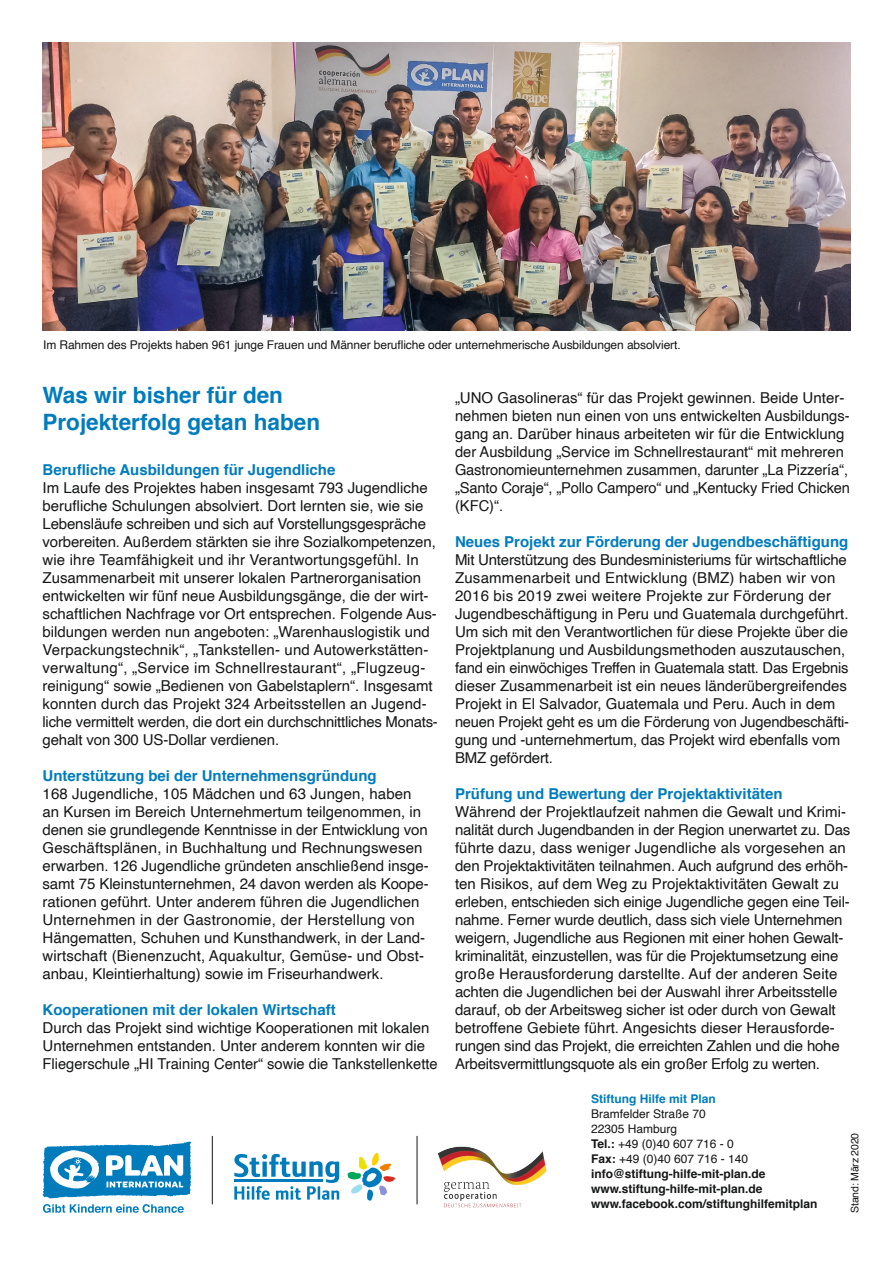
<style>
.page{position:relative;width:893px;height:1263px;background:#fff}
.page>*{position:absolute;margin:0;border:0;box-sizing:border-box;transform-origin:0 0}
.t1{font:700 22.5px/27px "Helvetica";color:#007cbd}
.t2{font:15px/18px "Helvetica";color:#151616}
.t3{font:700 15px "Helvetica";color:#007cbd}
.t4{font:700 12px/15px "Helvetica";color:#151616}
.t5{font:12px "Helvetica";letter-spacing:-.01em;color:#151616}
.t6{font:700 12px "Helvetica";color:#007cbd}
.t7{font:10.5px "Helvetica";letter-spacing:-.02em;color:#151616}
.s1{font-weight:400}
</style>
<div class="page">
<img style="left:43px;top:43px;width:807px;height:288px">
<svg style="left:42px;top:1142px;width:149px;height:56px"></svg>
<svg style="left:43px;top:1204px;width:141px;height:9px"></svg>
<svg style="left:347px;top:1153px;width:48px;height:48px"></svg>
<svg style="left:234px;top:1154px;width:105px;height:46px"></svg>
<hr style="left:212px;top:1136px;width:1px;height:68px;background:#151616">
<img style="left:438px;top:1146px;width:109px;height:62px">
<hr style="left:417px;top:1136px;width:1px;height:68px;background:#151616">
<p class="t5" style="left:43px;top:335px;width:639px">Im Rahmen des Projekts haben 961 junge Frauen und Männer berufliche oder unternehmerische Ausbildungen absolviert.</p>
<h1 class="t1" style="left:43px;top:381px;width:279px">Was wir bisher für den<br>Projekterfolg getan haben</h1>
<p class="t3" style="left:43px;top:457px;width:294px">Berufliche Ausbildungen für Jugendliche</p>
<p class="t2" style="left:43px;top:479px;width:397px">Im Laufe des Projektes haben insgesamt 793 Jugendliche berufliche Schulungen absolviert. Dort lernten sie, wie sie Lebensläufe schreiben und sich auf Vorstellungsgespräche vorbereiten. Außerdem stärkten sie ihre Sozialkompetenzen, wie ihre Teamfähigkeit und ihr Verantwortungsgefühl. In Zusammenarbeit mit unserer lokalen Partnerorganisation entwickelten wir fünf neue Ausbildungsgänge, die der wirt&shy;schaftlichen Nachfrage vor Ort entsprechen. Folgende Aus&shy;bildungen werden nun angeboten: „Warenhauslogistik und Verpackungstechnik“, „Tankstellen- und Autowerkstätten&shy;verwaltung“, „Service im Schnellrestaurant“, „Flugzeug&shy;reinigung“ sowie „Bedienen von Gabelstaplern“. Insgesamt konnten durch das Projekt 324 Arbeitsstellen an Jugend&shy;liche vermittelt werden, die dort ein durchschnittliches Monats&shy;gehalt von 300 US-Dollar verdienen.</p>
<p class="t3" style="left:43px;top:763px;width:336px">Unterstützung bei der Unternehmensgründung</p>
<p class="t2" style="left:43px;top:785px;width:388px">168 Jugendliche, 105 Mädchen und 63 Jungen, haben an Kursen im Bereich Unternehmertum teilgenommen, in denen sie grundlegende Kenntnisse in der Entwicklung von Geschäftsplänen, in Buchhaltung und Rechnungswesen erwarben. 126 Jugendliche gründeten anschließend insge&shy;samt 75 Kleinstunternehmen, 24 davon werden als Koope&shy;rationen geführt. Unter anderem führen die Jugendlichen Unternehmen in der Gastronomie, der Herstellung von Hängematten, Schuhen und Kunsthandwerk, in der Land&shy;wirtschaft (Bienenzucht, Aquakultur, Gemüse- und Obst&shy;anbau, Kleintierhaltung) sowie im Friseurhandwerk.</p>
<p class="t3" style="left:43px;top:997px;width:295px">Kooperationen mit der lokalen Wirtschaft</p>
<p class="t2" style="left:43px;top:1019px;width:397px">Durch das Projekt sind wichtige Kooperationen mit lokalen<br>Unternehmen entstanden. Unter anderem konnten wir die<br>Fliegerschule „HI Training Center“ sowie die Tankstellenkette</p>
<p class="t2" style="left:455px;top:389px;width:397px">„UNO Gasolineras“ für das Projekt gewinnen. Beide Unter&shy;nehmen bieten nun einen von uns entwickelten Ausbildungs&shy;gang an. Darüber hinaus arbeiteten wir für die Entwicklung der Ausbildung „Service im Schnellrestaurant“ mit mehreren Gastronomieunternehmen zusammen, darunter „La Pizzería“, „Santo Coraje“, „Pollo Campero“ und „Kentucky Fried Chicken (KFC)“.</p>
<p class="t3" style="left:455px;top:529px;width:395px">Neues Projekt zur Förderung der Jugendbeschäftigung</p>
<p class="t2" style="left:455px;top:551px;width:395px">Mit Unterstützung des Bundesministeriums für wirtschaftliche Zusammenarbeit und Entwicklung (BMZ) haben wir von 2016 bis 2019 zwei weitere Projekte zur Förderung der Jugendbeschäftigung in Peru und Guatemala durchgeführt.<br>Um sich mit den Verantwortlichen für diese Projekte über die Projektplanung und Ausbildungsmethoden auszutauschen, fand ein einwöchiges Treffen in Guatemala statt. Das Ergebnis dieser Zusammenarbeit ist ein neues länderübergreifendes Projekt in El Salvador, Guatemala und Peru. Auch in dem neuen Projekt geht es um die Förderung von Jugendbeschäfti&shy;gung und -unternehmertum, das Projekt wird ebenfalls vom BMZ gefördert.</p>
<p class="t3" style="left:455px;top:781px;width:329px">Prüfung und Bewertung der Projektaktivitäten</p>
<p class="t2" style="left:455px;top:803px;width:397px">Während der Projektlaufzeit nahmen die Gewalt und Krimi&shy;nalität durch Jugendbanden in der Region unerwartet zu. Das führte dazu, dass weniger Jugendliche als vorgesehen an den Projektaktivitäten teilnahmen. Auch aufgrund des erhöh&shy;ten Risikos, auf dem Weg zu Projektaktivitäten Gewalt zu erleben, entschieden sich einige Jugendliche gegen eine Teil&shy;nahme. Ferner wurde deutlich, dass sich viele Unternehmen weigern, Jugendliche aus Regionen mit einer hohen Gewalt&shy;kriminalität, einzustellen, was für die Projektumsetzung eine große Herausforderung darstellte. Auf der anderen Seite achten die Jugendlichen bei der Auswahl ihrer Arbeitsstelle darauf, ob der Arbeitsweg sicher ist oder durch von Gewalt betroffene Gebiete führt. Angesichts dieser Herausforde&shy;rungen sind das Projekt, die erreichten Zahlen und die hohe Arbeitsvermittlungsquote als ein großer Erfolg zu werten.</p>
<p class="t6" style="left:591px;top:1089px;width:126px">Stiftung Hilfe mit Plan</p>
<p class="t4" style="left:591px;top:1107px;width:228px"><span class="s1">Bramfelder Straße 70<br>22305 Hamburg<br></span>Tel.: <span class="s1">+49 (0)40 607 716 - 0<br></span>Fax: <span class="s1">+49 (0)40 607 716 - 140 </span>info@stiftung-hilfe-mit-plan.de www.stiftung-hilfe-mit-plan.de www.facebook.com/stiftunghilfemitplan</p>
<p class="t7" style="left:846px;top:1213px;width:81px;rotate:-90deg">Stand: März 2020</p>
</div>
